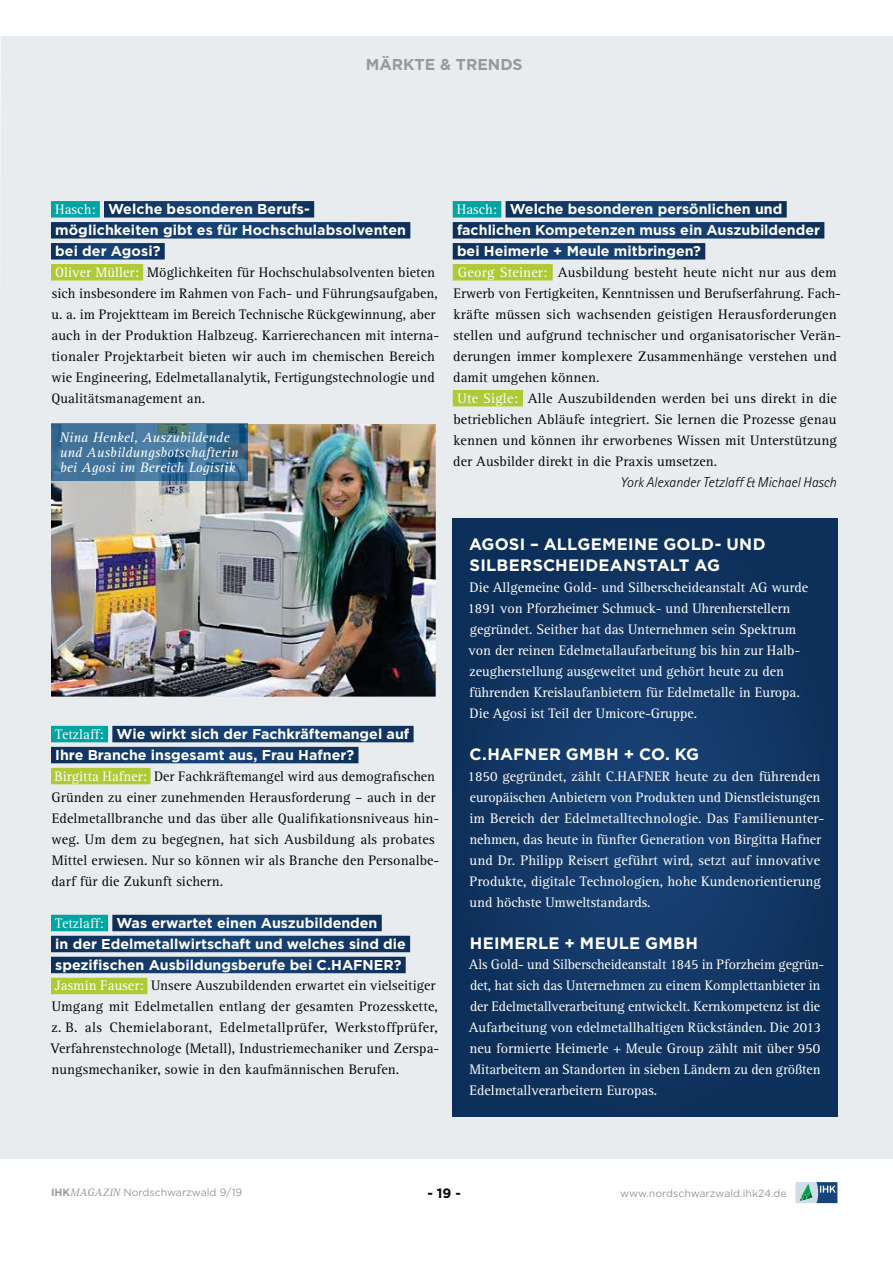
<style>
.page{position:relative;width:893px;height:1263px;background:#fff}
.page>*{position:absolute;margin:0;border:0;box-sizing:border-box;transform-origin:0 0}
.t1{font:700 16.5px/21px "Gotham";letter-spacing:.015em;color:#fff}
.t2{font:700 15.75px "Gotham";color:#99999a}
.t3{font:14.25px/21px "Rotis Serif Std";letter-spacing:.005em;color:#030806}
.t4{font:14.25px/21px "Rotis Serif Std";letter-spacing:-.005em;color:#fff}
.t5{font:700 14.25px/21px "Gotham";color:#fff}
.t6{font:italic 14.25px/15px "Rotis Serif Std";letter-spacing:.005em;color:#fff}
.t7{font:italic 300 14.25px "Rotis Sans Serif";color:#030806}
.t8{font:700 13.5px "Gotham";color:#030806}
.t9{font:10.5px "Gotham";color:#99999a}
.s1{font-family:"Rotis Serif Std";font-weight:400}
.s2{color:#fff}
.s3{font-weight:700}
.s4{font-family:"Rotis Serif Std";font-style:italic;font-size:11.1px}
</style>
<div class="page">
<svg style="left:795px;top:1182px;width:42px;height:21px"></svg>
<div style="left:0;top:36px;width:893px;height:1122px;background:#e9ecee"></div>
<img style="left:0;top:36px;width:1px;height:304px">
<div style="left:51px;top:201px;width:49px;height:17px;background:#00a4a2"></div>
<svg style="left:104px;top:201px;width:210px;height:17px;background:#1a3f6e"></svg>
<svg style="left:51px;top:222px;width:359px;height:17px;background:#1a3f6e"></svg>
<svg style="left:51px;top:243px;width:114px;height:17px;background:#1a3f6e"></svg>
<div style="left:51px;top:264px;width:92px;height:17px;background:#afca36"></div>
<div style="left:51px;top:726px;width:57px;height:16px;background:#00a4a2"></div>
<svg style="left:112px;top:726px;width:302px;height:16px;background:#143b6a"></svg>
<svg style="left:51px;top:747px;width:307px;height:16px;background:#133a6a"></svg>
<div style="left:51px;top:768px;width:100px;height:16px;background:#afca36"></div>
<div style="left:51px;top:915px;width:57px;height:16px;background:#00a4a2"></div>
<svg style="left:112px;top:915px;width:270px;height:16px;background:#143a6a"></svg>
<svg style="left:51px;top:936px;width:359px;height:16px;background:#133a6a"></svg>
<svg style="left:51px;top:957px;width:355px;height:16px;background:#133a6a"></svg>
<div style="left:51px;top:978px;width:96px;height:16px;background:#afca36"></div>
<div style="left:453px;top:201px;width:48px;height:17px;background:#00a4a2"></div>
<svg style="left:506px;top:201px;width:281px;height:17px;background:#1a3f6e"></svg>
<svg style="left:453px;top:222px;width:371px;height:17px;background:#1a3f6e"></svg>
<svg style="left:453px;top:243px;width:252px;height:17px;background:#1a3f6e"></svg>
<div style="left:453px;top:264px;width:100px;height:17px;background:#afca36"></div>
<div style="left:453px;top:390px;width:70px;height:16px;background:#afca36"></div>
<svg style="left:453px;top:519px;width:384px;height:597px;background:#113562"></svg>
<img style="left:51px;top:424px;width:385px;height:273px">
<img style="left:51px;top:424px;width:197px;height:57px">
<p class="t2" style="left:366px;top:59px;width:158px">MÄRKTE &amp; TRENDS</p>
<p class="t5" style="left:55px;top:199px;width:352px"><span class="s1">Hasch:</span> Welche besonderen Berufs&shy;möglichkeiten gibt es für Hochschulabsolventen bei der Agosi?</p>
<p class="t3" style="left:51px;top:263px;width:389px"><span class="s2">Oliver Müller:</span> Möglichkeiten für Hochschulabsolventen bieten sich insbesondere im Rahmen von Fach- und Führungsaufgaben, u. a. im Projektteam im Bereich Technische Rückgewinnung, aber auch in der Produktion Halbzeug. Karrierechancen mit interna&shy;tionaler Projektarbeit bieten wir auch im chemischen Bereich wie Engineering, Edelmetallanalytik, Fertigungstechnologie und Qualitätsmanagement an.</p>
<p class="t6" style="left:60px;top:431px;width:180px">Nina Henkel, Auszubildende und Ausbildungsbotschafterin bei Agosi im Bereich Logistik</p>
<p class="t5" style="left:457px;top:199px;width:365px"><span class="s1">Hasch:</span> Welche besonderen persönlichen und fachlichen Kompetenzen muss ein Auszubildender bei Heimerle + Meule mitbringen?</p>
<p class="t3" style="left:458px;top:263px;width:380px"><span class="s2">Georg Steiner:</span> Ausbildung besteht heute nicht nur aus dem</p>
<p class="t3" style="left:453px;top:284px;width:389px">Erwerb von Fertigkeiten, Kenntnissen und Berufserfahrung. Fach-</p>
<p class="t3" style="left:453px;top:305px;width:385px">kräfte müssen sich wachsenden geistigen Herausforderungen</p>
<p class="t3" style="left:454px;top:326px;width:389px">stellen und aufgrund technischer und organisatorischer Verän-</p>
<p class="t3" style="left:453px;top:347px;width:385px">derungen immer komplexere Zusammenhänge verstehen und</p>
<p class="t3" style="left:453px;top:368px;width:148px">damit umgehen können.</p>
<p class="t3" style="left:458px;top:389px;width:381px"><span class="s2">Ute Sigle:</span> Alle Auszubildenden werden bei uns direkt in die</p>
<p class="t3" style="left:453px;top:410px;width:385px">betrieblichen Abläufe integriert. Sie lernen die Prozesse genau</p>
<p class="t3" style="left:453px;top:431px;width:385px">kennen und können ihr erworbenes Wissen mit Unterstützung</p>
<p class="t3" style="left:453px;top:452px;width:266px">der Ausbilder direkt in die Praxis umsetzen.</p>
<p class="t7" style="left:620px;top:477px;width:218px">York Alexander Tetzlaff &amp; Michael Hasch</p>
<p class="t5" style="left:55px;top:724px;width:356px"><span class="s1">Tetzlaff:</span> Wie wirkt sich der Fachkräftemangel auf<br>Ihre Branche insgesamt aus, Frau Hafner?</p>
<p class="t3" style="left:51px;top:767px;width:390px"><span class="s2">Birgitta Hafner:</span> Der Fachkräftemangel wird aus demografischen Gründen zu einer zunehmenden Herausforderung – auch in der Edelmetallbranche und das über alle Qualifikationsniveaus hin&shy;weg. Um dem zu begegnen, hat sich Ausbildung als probates Mittel erwiesen. Nur so können wir als Branche den Personalbe&shy;darf für die Zukunft sichern.</p>
<p class="t5" style="left:55px;top:913px;width:352px"><span class="s1">Tetzlaff:</span> Was erwartet einen Auszubildenden<br>in der Edelmetallwirtschaft und welches sind die spezifischen Ausbildungsberufe bei C.HAFNER?</p>
<p class="t3" style="left:51px;top:977px;width:390px"><span class="s2">Jasmin Fauser:</span> Unsere Auszubildenden erwartet ein vielseitiger Umgang mit Edelmetallen entlang der gesamten Prozesskette, z. B. als Chemielaborant, Edelmetallprüfer, Werkstoffprüfer, Verfahrenstechnologe (Metall), Industriemechaniker und Zerspa&shy;nungsmechaniker, sowie in den kaufmännischen Berufen.</p>
<p class="t1" style="left:469px;top:535px;width:298px">AGOSI – ALLGEMEINE GOLD- UND<br>SILBERSCHEIDEANSTALT AG</p>
<p class="t4" style="left:468px;top:578px;width:342px">Die Allgemeine Gold- und Silberscheideanstalt AG wurde 1891 von Pforzheimer Schmuck- und Uhrenherstellern gegründet. Seither hat das Unternehmen sein Spektrum von der reinen Edelmetallaufarbeitung bis hin zur Halb&shy;zeugherstellung ausgeweitet und gehört heute zu den führenden Kreislaufanbietern für Edelmetalle in Europa.<br>Die Agosi ist Teil der Umicore-Gruppe.</p>
<p class="t1" style="left:469px;top:745px;width:231px">C.HAFNER GMBH + CO. KG</p>
<p class="t4" style="left:468px;top:767px;width:358px">1850 gegründet, zählt C.HAFNER heute zu den führenden europäischen Anbietern von Produkten und Dienstleistungen im Bereich der Edelmetalltechnologie. Das Familienunter&shy;nehmen, das heute in fünfter Generation von Birgitta Hafner und Dr. Philipp Reisert geführt wird, setzt auf innovative Produkte, digitale Technologien, hohe Kundenorientierung und höchste Umweltstandards.</p>
<p class="t1" style="left:470px;top:934px;width:230px">HEIMERLE + MEULE GMBH</p>
<p class="t4" style="left:469px;top:956px;width:357px">Als Gold- und Silberscheideanstalt 1845 in Pforzheim gegrün&shy;det, hat sich das Unternehmen zu einem Komplettanbieter in der Edelmetallverarbeitung entwickelt. Kernkompetenz ist die Aufarbeitung von edelmetallhaltigen Rückständen. Die 2013 neu formierte Heimerle + Meule Group zählt mit über 950<br>Mitarbeitern an Standorten in sieben Ländern zu den größten Edelmetallverarbeitern Europas.</p>
<p class="t9" style="left:51px;top:1186px;width:193px"><span class="s3">IHK</span><span class="s4">MAGAZIN</span> Nordschwarzwald 9/19</p>
<p class="t8" style="left:427px;top:1188px;width:35px">- 19 -</p>
<p class="t9" style="left:620px;top:1187px;width:168px">www.nordschwarzwald.ihk24.de</p>
</div>
